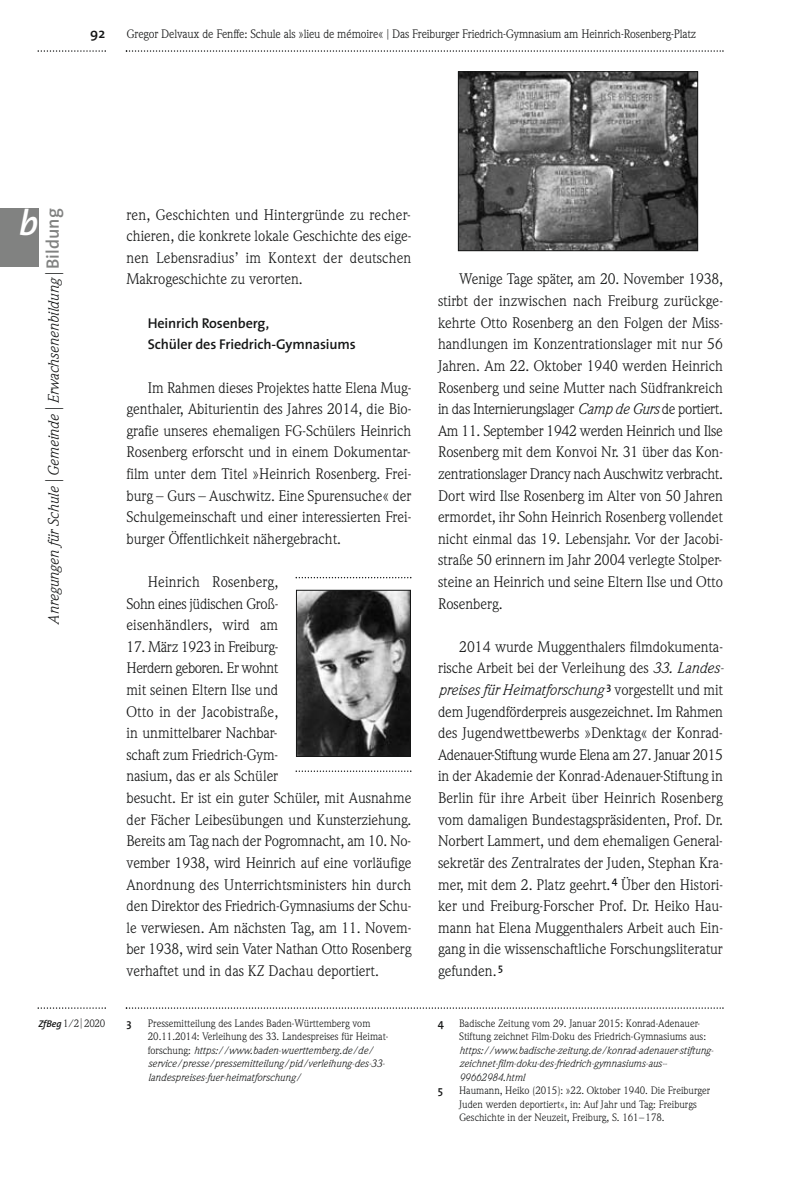
<style>
.page{position:relative;width:808px;height:1191px;background:#fff}
.page>*{position:absolute;margin:0;border:0;box-sizing:border-box;transform-origin:0 0}
.t1{font:italic 600 36px "The Sans";color:#fff}
.t2{font:15px/21.6px "Weidemann";color:#151616;text-align:justify}
.t3{font:italic 15px "Weidemann";color:#151616}
.t4{font:600 14.25px/21.6px "The Sans";letter-spacing:-.01em;color:#151616}
.t5{font:600 14.1px "The Sans";color:#151616}
.t6{font:12px "Weidemann";letter-spacing:-.015em;color:#151616}
.t7{font:600 11.25px "The Sans";color:#151616}
.t8{font:italic 10.5px/13.5px "Weidemann";color:#151616}
.t9{font:10.5px/13.5px "Weidemann";color:#151616}
.s1{font-family:"The Sans";font-weight:300;font-size:10.5px}
.s2{font-family:"The Sans";font-weight:200;font-style:normal;font-size:18px}
.s3{font-family:"The Sans";font-weight:600;font-style:normal;font-size:18px;color:#818281}
.s4{font-style:italic}
.s5{font-family:"The Sans";font-weight:600;font-style:italic;font-size:9.75px}
.s6{font-family:"The Sans";font-weight:200}
.s7{font-style:normal}
</style>
<div class="page">
<svg style="left:126px;top:50px;width:598px;height:2px"></svg>
<svg style="left:38px;top:50px;width:68px;height:2px"></svg>
<svg style="left:126px;top:1007px;width:598px;height:1px"></svg>
<svg style="left:38px;top:1007px;width:68px;height:1px"></svg>
<svg style="left:296px;top:577px;width:115px;height:1px"></svg>
<svg style="left:296px;top:770px;width:115px;height:2px"></svg>
<img style="left:298px;top:592px;width:111px;height:162px">
<div style="left:296px;top:590px;width:115px;height:166px;border:1px solid #151616"></div>
<img style="left:460px;top:74px;width:236px;height:175px">
<div style="left:458px;top:72px;width:240px;height:179px;border:1px solid #151616"></div>
<div style="left:0;top:208px;width:38px;height:59px;background:#818281"></div>
<p class="t5" style="left:90px;top:28px;width:17px">92</p>
<p class="t6" style="left:126px;top:30px;width:571px">Gregor Delvaux de Fenffe: Schule als »lieu de mémoire« <span class="s1">|</span> Das Freiburger Friedrich-Gymnasium am Heinrich-Rosenberg-Platz</p>
<h1 class="t1" style="left:19px;top:209px;width:21px">b</h1>
<p class="t3" style="left:48px;top:624px;width:417px;rotate:-90deg">Anregungen für Schule <span class="s2">|</span>Gemeinde <span class="s2">|</span>Erwachsenenbildung <span class="s2">|</span><span class="s3">Bildung</span></p>
<p class="t2" style="left:126px;top:205px;width:286px">ren, Geschichten und Hintergründe zu recher&shy;chieren, die konkrete lokale Geschichte des eige&shy;nen Lebensradius’ im Kontext der deutschen Makrogeschichte zu verorten.</p>
<p class="t4" style="left:148px;top:313px;width:210px">Heinrich Rosenberg,<br>Schüler des Friedrich-Gymnasiums</p>
<p class="t2" style="left:126px;top:378px;width:286px;text-indent:21px">Im Rahmen dieses Projektes hatte Elena Mug&shy;genthaler, Abiturientin des Jahres 2014, die Bio&shy;grafie unseres ehemaligen FG-Schülers Heinrich Rosenberg erforscht und in einem Dokumentar&shy;film unter dem Titel »Heinrich Rosenberg. Frei&shy;burg – Gurs – Auschwitz. Eine Spurensuche« der Schulgemeinschaft und einer interessierten Frei&shy;burger Öffentlichkeit nähergebracht.</p>
<p class="t2" style="left:126px;top:572px;width:153px;text-indent:21px">Heinrich Rosenberg, Sohn eines jüdischen Groß&shy;eisenhändlers, wird am</p>
<p class="t2" style="left:126px;top:637px;width:286px;text-align:left">17. März 1923 in Freiburg-<br>Herdern geboren. Er wohnt<br>mit seinen Eltern Ilse und<br>Otto in der Jacobistraße,<br>in unmittelbarer Nachbar-<br>schaft zum Friedrich-Gym-<br>nasium, das er als Schüler<br>besucht. Er ist ein guter Schüler, mit Ausnahme der Fächer Leibesübungen und Kunsterziehung.<br>Bereits am Tag nach der Pogromnacht, am 10. No&shy;vember 1938, wird Heinrich auf eine vorläufige Anordnung des Unterrichtsministers hin durch den Direktor des Friedrich-Gymnasiums der Schu&shy;le verwiesen. Am nächsten Tag, am 11. Novem&shy;ber 1938, wird sein Vater Nathan Otto Rosenberg verhaftet und in das KZ Dachau deportiert.</p>
<p class="t2" style="left:438px;top:270px;width:286px;text-indent:21px">Wenige Tage später, am 20. November 1938, stirbt der inzwischen nach Freiburg zurückge&shy;kehrte Otto Rosenberg an den Folgen der Miss&shy;handlungen im Konzentrationslager mit nur 56<br>Jahren. Am 22. Oktober 1940 werden Heinrich Rosenberg und seine Mutter nach Südfrankreich in das Internierungslager <span class="s4">Camp de Gurs</span> de portiert.<br>Am 11. September 1942 werden Heinrich und Ilse Rosenberg mit dem Konvoi Nr. 31 über das Kon&shy;zentrationslager Drancy nach Auschwitz verbracht.<br>Dort wird Ilse Rosenberg im Alter von 50 Jahren ermordet, ihr Sohn Heinrich Rosenberg vollendet nicht einmal das 19. Lebensjahr. Vor der Jacobi&shy;straße 50 erinnern im Jahr 2004 verlegte Stolper&shy;steine an Heinrich und seine Eltern Ilse und Otto Rosenberg.</p>
<p class="t2" style="left:438px;top:637px;width:287px;text-indent:21px">2014 wurde Muggenthalers filmdokumenta&shy;rische Arbeit bei der Verleihung des <span class="s4">33. Landes&shy;preises für Heimatforschung</span> <sup>3</sup> vorgestellt und mit dem Jugendförderpreis ausgezeichnet. Im Rahmen des Jugendwettbewerbs »Denktag« der Konrad-Adenauer-Stiftung wurde Elena am 27. Januar 2015 in der Akademie der Konrad-Adenauer-Stiftung in Berlin für ihre Arbeit über Heinrich Rosenberg vom damaligen Bundestagspräsidenten, Prof. Dr.<br>Norbert Lammert, und dem ehemaligen General&shy;sekretär des Zentralrates der Juden, Stephan Kra&shy;mer, mit dem 2. Platz geehrt.<sup>4</sup> Über den Histori&shy;ker und Freiburg-Forscher Prof. Dr. Heiko Hau&shy;mann hat Elena Muggenthalers Arbeit auch Ein&shy;gang in die wissenschaftliche Forschungsliteratur gefunden. <sup>5</sup></p>
<p class="t9" style="left:38px;top:1017px;width:68px"><span class="s5">ZfBeg</span> 1/2<span class="s6">|</span>2020</p>
<p class="t7" style="left:126px;top:1018px;width:7px">3</p>
<p class="t8" style="left:148px;top:1017px;width:242px"><span class="s7">Pressemitteilung des Landes Baden-Württemberg vom 20.11.2014: Verleihung des 33. Landespreises für Heimat&shy;forschung:</span> https://www.baden-wuerttemberg.de/de/ service/presse/pressemitteilung/pid/verleihung-des-33- landespreises-fuer-heimatforschung/</p>
<p class="t7" style="left:438px;top:1018px;width:8px">4</p>
<p class="t9" style="left:459px;top:1017px;width:248px">Badische Zeitung vom 29. Januar 2015: Konrad-Adenauer-<br>Stiftung zeichnet Film-Doku des Friedrich-Gymnasiums aus:</p>
<p class="t8" style="left:459px;top:1044px;width:256px">https://www.badische-zeitung.de/konrad-adenauer-stiftung&shy;zeichnet-film-doku-des-friedrich-gymnasiums-aus--<br>99662984.html</p>
<p class="t7" style="left:438px;top:1086px;width:7px">5</p>
<p class="t9" style="left:459px;top:1084px;width:253px">Haumann, Heiko (2015): »22. Oktober 1940. Die Freiburger<br>Juden werden deportiert«, in: Auf Jahr und Tag: Freiburgs<br>Geschichte in der Neuzeit, Freiburg, S. 161–178.</p>
</div>
